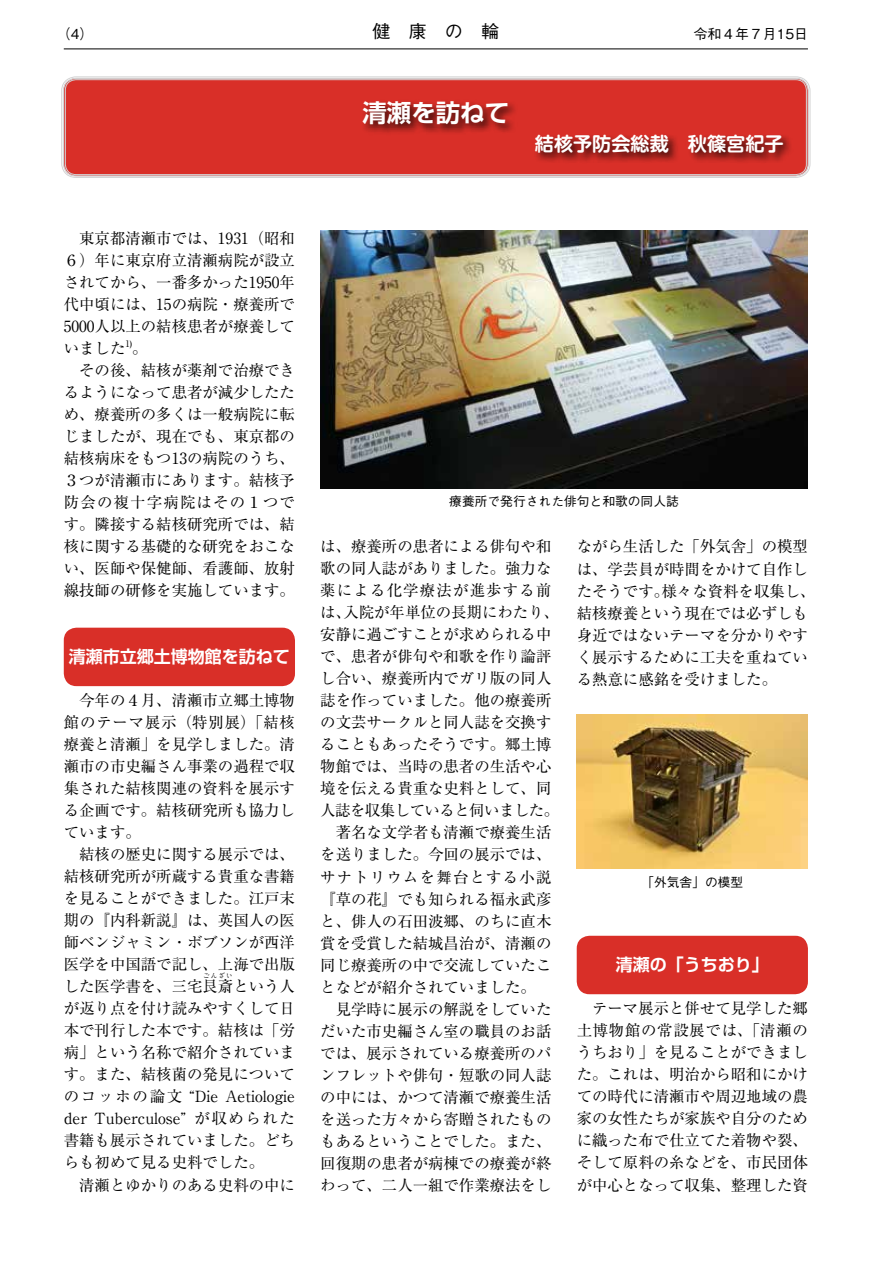
<style>
.page{position:relative;width:893px;height:1263px;background:#fff}
.page>*{position:absolute;margin:0;border:0;box-sizing:border-box;transform-origin:0 0}
.t1{font:700 24.45px "Shin Go Pr 6 N De";color:#fff}
.t2{font:700 19.2px "Shin M Go Pr 6 N De";color:#fff}
.t3{font:500 18px "Gothic BBB Pr 6 N";color:#000}
.t4{font:700 16.95px "Shin Go Pr 6 N De";color:#fff}
.t5{font:15.45px/22px "Ryumin Pr 6 N";color:#000}
.t6{font:500 13.8px "Gothic BBB Pr 6 N";color:#000}
.t7{font:500 12.75px "Gothic BBB Pr 6 N";color:#000}
.t8{font:9px "Ryumin Pr 6 N";color:#000}
.t9{font:6.45px "Ryumin Pr 6 N";color:#000}
</style>
<div class="page">
<hr style="left:64px;top:49px;width:744px;height:1px;background:#000">
<div style="left:64px;top:628px;width:231px;height:58px;background:#d92f28;border-radius:13px"></div>
<div style="left:577px;top:936px;width:231px;height:58px;background:#d92f28;border-radius:13px"></div>
<img style="left:577px;top:715px;width:231px;height:154px">
<div style="left:64px;top:78px;width:744px;height:98px;background:#d92f28;border-radius:13px"></div>
<div style="left:61px;top:77px;width:749px;height:101px;border:1px solid #d3d3d4;border-radius:14px"></div>
<div style="left:63px;top:78px;width:746px;height:99px;border:1px solid #d3d3d4;border-radius:13px"></div>
<div style="left:65px;top:79px;width:742px;height:96px;border:1px solid #d3d3d4;border-radius:11px"></div>
<div style="left:360px;top:99px;width:158px;height:36px;background:#000;opacity:.75"></div>
<div style="left:532px;top:132px;width:262px;height:32px;background:#000;opacity:.75"></div>
<img style="left:320px;top:231px;width:488px;height:257px">
<p class="t6" style="left:57px;top:22px;width:38px">（4）</p>
<p class="t3" style="left:373px;top:17px;width:128px">健　康　の　輪</p>
<p class="t6" style="left:694px;top:22px;width:116px">令和４年７月15日</p>
<p class="t1" style="left:362px;top:93px;width:148px">清瀬を訪ねて</p>
<p class="t2" style="left:535px;top:128px;width:250px">結核予防会総裁　秋篠宮紀子</p>
<p class="t5" style="left:64px;top:227px;width:233px;text-align:justify">　東京都清瀬市では、1931（昭和６）年に東京府立清瀬病院が設立されてから、一番多かった1950年代中頃には、15の病院・療養所で5000人以上の結核患者が療養していました。</p>
<p class="t8" style="left:125px;top:336px;width:8px">1)</p>
<p class="t5" style="left:64px;top:359px;width:233px;text-align:justify">　その後、結核が薬剤で治療できるようになって患者が減少したため、療養所の多くは一般病院に転じましたが、現在でも、東京都の結核病床をもつ13の病院のうち、３つが清瀬市にあります。結核予防会の複十字病院はその１つです。隣接する結核研究所では、結核に関する基礎的な研究をおこない、医師や保健師、看護師、放射線技師の研修を実施しています。</p>
<p class="t4" style="left:69px;top:643px;width:223px">清瀬市立郷土博物館を訪ねて</p>
<p class="t5" style="left:64px;top:689px;width:233px">　今年の４月、清瀬市立郷土博物館のテーマ展示（特別展）「結核療養と清瀬」を見学しました。清瀬市の市史編さん事業の過程で収集された結核関連の資料を展示する企画です。結核研究所も協力しています。<br>　結核の歴史に関する展示では、結核研究所が所蔵する貴重な書籍を見ることができました。江戸末期の『内科新説』は、英国人の医師ベンジャミン・ボブソンが西洋医学を中国語で記し、上海で出版した医学書を、三宅艮斎という人</p>
<p class="t9" style="left:203px;top:970px;width:31px">ごんざい</p>
<p class="t5" style="left:64px;top:997px;width:233px">が返り点を付け読みやすくして日本で刊行した本です。結核は「労病」という名称で紹介されています。また、結核菌の発見についてのコッホの論文 “Die Aetiologie der Tuberculose” が収められた書籍も展示されていました。どちらも初めて見る史料でした。<br>　清瀬とゆかりのある史料の中に</p>
<p class="t7" style="left:449px;top:491px;width:231px">療養所で発行された俳句と和歌の同人誌</p>
<p class="t5" style="left:320px;top:535px;width:240px">は、療養所の患者による俳句や和歌の同人誌がありました。強力な薬による化学療法が進歩する前は、入院が年単位の長期にわたり、安静に過ごすことが求められる中で、患者が俳句や和歌を作り論評し合い、療養所内でガリ版の同人誌を作っていました。他の療養所の文芸サークルと同人誌を交換することもあったそうです。郷土博物館では、当時の患者の生活や心境を伝える貴重な史料として、同人誌を収集していると伺いました。　著名な文学者も清瀬で療養生活を送りました。今回の展示では、サナトリウムを舞台とする小説『草の花』でも知られる福永武彦と、俳人の石田波郷、のちに直木賞を受賞した結城昌治が、清瀬の同じ療養所の中で交流していたことなどが紹介されていました。<br>　見学時に展示の解説をしていただいた市史編さん室の職員のお話では、展示されている療養所のパンフレットや俳句・短歌の同人誌の中には、かつて清瀬で療養生活を送った方々から寄贈されたものもあるということでした。また、回復期の患者が病棟での療養が終わって、二人一組で作業療法をし</p>
<p class="t5" style="left:577px;top:535px;width:240px">ながら生活した「外気舎」の模型は、学芸員が時間をかけて自作したそうです。様々な資料を収集し、結核療養という現在では必ずしも身近ではないテーマを分かりやすく展示するために工夫を重ねている熱意に感銘を受けました。</p>
<p class="t7" style="left:641px;top:871px;width:104px">「外気舎」の模型</p>
<p class="t4" style="left:616px;top:951px;width:155px">清瀬の「うちおり」</p>
<p class="t5" style="left:577px;top:997px;width:233px;text-align:justify">　テーマ展示と併せて見学した郷土博物館の常設展では、「清瀬のうちおり」を見ることができました。これは、明治から昭和にかけての時代に清瀬市や周辺地域の農家の女性たちが家族や自分のために織った布で仕立てた着物や裂、そして原料の糸などを、市民団体が中心となって収集、整理した資</p>
</div>
